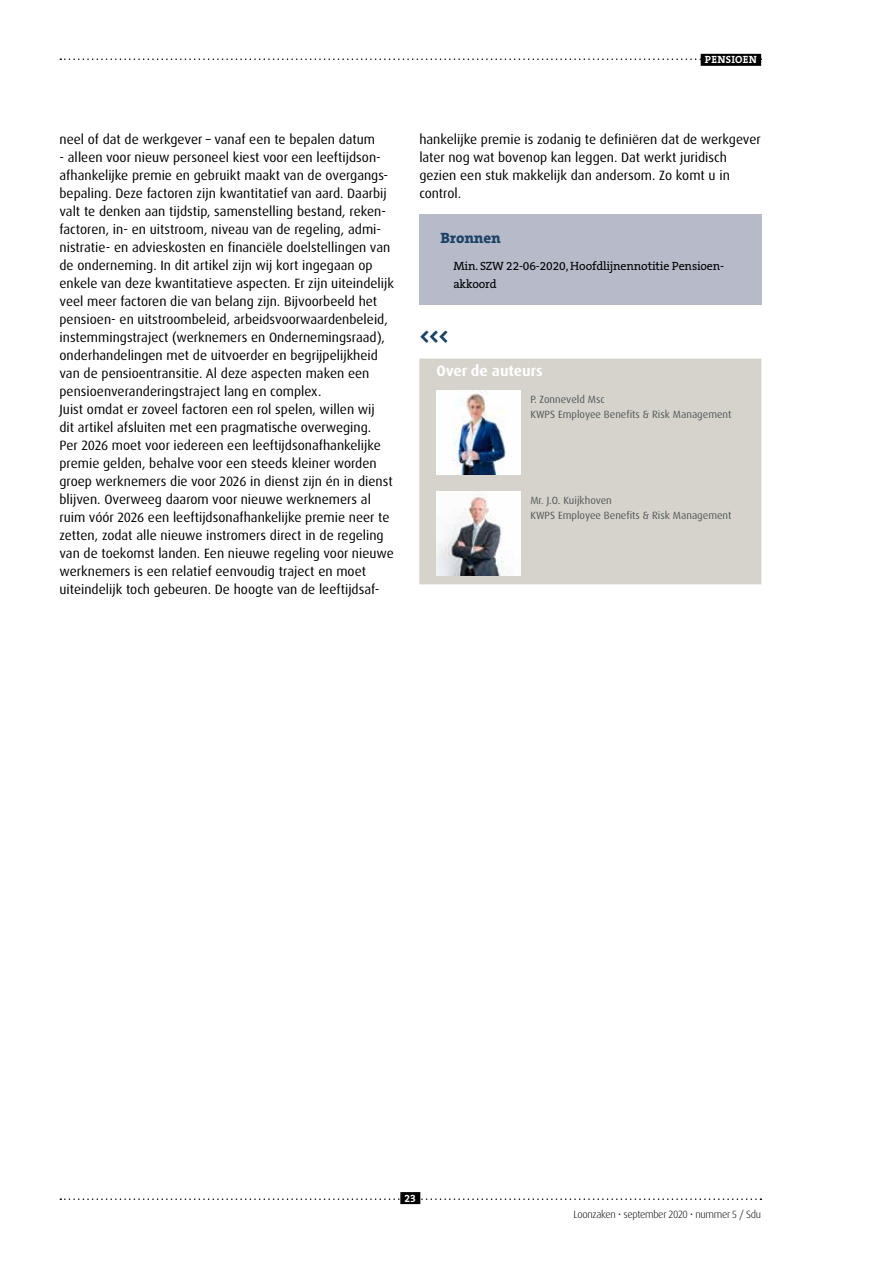
<style>
.page{position:relative;width:893px;height:1263px;background:#fff}
.page>*{position:absolute;margin:0;border:0;box-sizing:border-box;transform-origin:0 0}
.t1{font:700 15px "Dax OT";color:#fff}
.t2{font:800 15px "The Serif B W8";letter-spacing:-.01em;color:#1c4366}
.t3{font:13.5px/18px "Dax OT";color:#000}
.t4{font:12px/18px "The Serif B W5 Plain";letter-spacing:-.01em;color:#000}
.t5{font:10.5px/15px "Dax OT";color:#535955}
.t6{font:300 10.5px "Dax OT";letter-spacing:-.03em;color:#000}
.t7{font:700 10.5px "The Serif B W7";letter-spacing:.025em;color:#fff}
</style>
<div class="page">
<div style="left:419px;top:214px;width:342px;height:91px;background:#b7bac9"></div>
<div style="left:419px;top:358px;width:342px;height:226px;background:#d6d3cd"></div>
<img style="left:436px;top:391px;width:84px;height:84px">
<img style="left:436px;top:492px;width:84px;height:84px">
<svg style="left:60px;top:1198px;width:701px;height:2px"></svg>
<div style="left:400px;top:1192px;width:20px;height:12px;background:#000"></div>
<svg style="left:60px;top:58px;width:641px;height:2px"></svg>
<div style="left:701px;top:54px;width:60px;height:12px;background:#000"></div>
<p class="t7" style="left:705px;top:53px;width:53px">PENSIOEN</p>
<p class="t3" style="left:60px;top:130px;width:317px">neel of dat de werkgever – vanaf een te bepalen datum</p>
<p class="t3" style="left:60px;top:148px;width:336px">- alleen voor nieuw personeel kiest voor een leeftijdson&shy;afhankelijke premie en gebruikt maakt van de overgangs&shy;bepaling. Deze factoren zijn kwantitatief van aard. Daarbij valt te denken aan tijdstip, samenstelling bestand, reken&shy;factoren, in- en uitstroom, niveau van de regeling, admi&shy;nistratie- en advieskosten en financiële doelstellingen van de onderneming. In dit artikel zijn wij kort ingegaan op enkele van deze kwantitatieve aspecten. Er zijn uiteindelijk veel meer factoren die van belang zijn. Bijvoorbeeld het pensioen- en uitstroombeleid, arbeidsvoorwaardenbeleid, instemmingstraject (werknemers en Ondernemingsraad), onderhandelingen met de uitvoerder en begrijpelijkheid van de pensioentransitie. Al deze aspecten maken een pensioenveranderingstraject lang en complex.<br>Juist omdat er zoveel factoren een rol spelen, willen wij<br>dit artikel afsluiten met een pragmatische overweging.<br>Per 2026 moet voor iedereen een leeftijdsonafhankelijke premie gelden, behalve voor een steeds kleiner worden groep werknemers die voor 2026 in dienst zijn én in dienst blijven. Overweeg daarom voor nieuwe werknemers al ruim vóór 2026 een leeftijdsonafhankelijke premie neer te zetten, zodat alle nieuwe instromers direct in de regeling van de toekomst landen. Een nieuwe regeling voor nieuwe werknemers is een relatief eenvoudig traject en moet uiteindelijk toch gebeuren. De hoogte van de leeftijdsaf-</p>
<p class="t3" style="left:419px;top:130px;width:343px">hankelijke premie is zodanig te definiëren dat de werkgever later nog wat bovenop kan leggen. Dat werkt juridisch gezien een stuk makkelijk dan andersom. Zo komt u in control.</p>
<p class="t2" style="left:441px;top:227px;width:62px">Bronnen</p>
<p class="t4" style="left:453px;top:257px;width:271px">Min. SZW 22-06-2020, Hoofdlijnennotitie Pensioen&shy;akkoord</p>
<p class="t1" style="left:436px;top:361px;width:108px">Over de auteurs</p>
<p class="t5" style="left:530px;top:392px;width:203px">P. Zonneveld Msc<br>KWPS Employee Benefits &amp; Risk Management</p>
<p class="t5" style="left:530px;top:493px;width:203px">Mr. J.O. Kuijkhoven<br>KWPS Employee Benefits &amp; Risk Management</p>
<p class="t7" style="left:405px;top:1191px;width:13px">23</p>
<p class="t6" style="left:574px;top:1207px;width:189px">Loonzaken • september 2020 • nummer 5 / Sdu</p>
</div>
